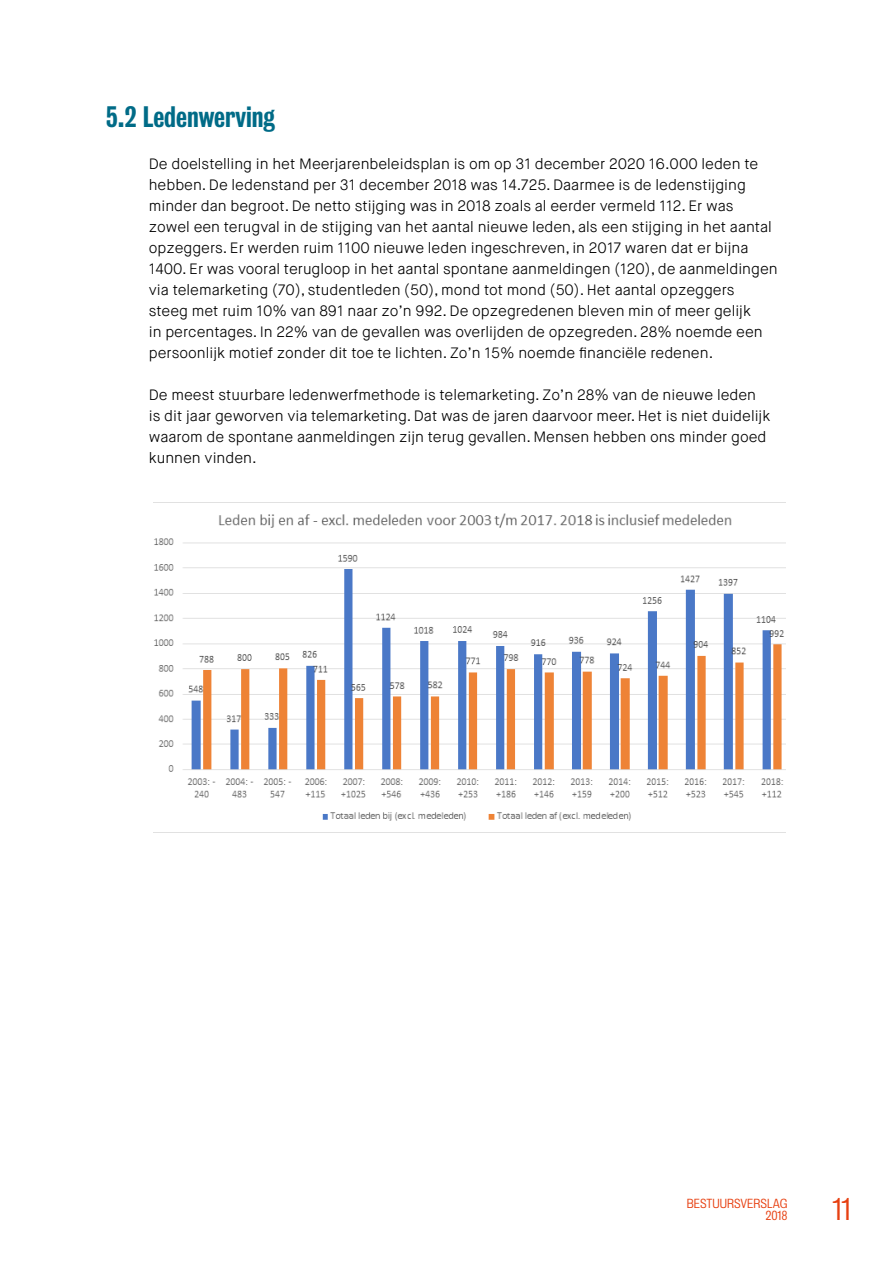
<style>
.page{position:relative;width:893px;height:1263px;background:#fff}
.page>*{position:absolute;margin:0;border:0;box-sizing:border-box;transform-origin:0 0}
.t1{font:28.65px "Bureau Grotesque Five One";color:#e74011}
.t2{font:27px "Bureau Grotesque Three Five";color:#006b87}
.t3{font:300 15px/21px "Maison Neue";color:#000}
.t4{font:12px/12px "Bureau Grotesque Five One";color:#e74011;text-align:right}
</style>
<div class="page">
<img style="left:154px;top:513px;width:632px;height:308px">
<h2 class="t2" style="left:106px;top:101px;width:170px">5.2 Ledenwerving</h2>
<p class="t3" style="left:149px;top:153px;width:630px">De doelstelling in het Meerjarenbeleidsplan is om op 31 december 2020 16.000 leden te hebben. De ledenstand per 31 december 2018 was 14.725. Daarmee is de ledenstijging minder dan begroot. De netto stijging was in 2018 zoals al eerder vermeld 112. Er was zowel een terugval in de stijging van het aantal nieuwe leden, als een stijging in het aantal opzeggers. Er werden ruim 1100 nieuwe leden ingeschreven, in 2017 waren dat er bijna 1400. Er was vooral terugloop in het aantal spontane aanmeldingen (120), de aanmeldingen via telemarketing (70), studentleden (50), mond tot mond (50). Het aantal opzeggers<br>steeg met ruim 10% van 891 naar zo’n 992. De opzegredenen bleven min of meer gelijk<br>in percentages. In 22% van de gevallen was overlijden de opzegreden. 28% noemde een persoonlijk motief zonder dit toe te lichten. Zo’n 15% noemde financiële redenen.</p>
<p class="t3" style="left:149px;top:384px;width:623px">De meest stuurbare ledenwerfmethode is telemarketing. Zo’n 28% van de nieuwe leden is dit jaar geworven via telemarketing. Dat was de jaren daarvoor meer. Het is niet duidelijk waarom de spontane aanmeldingen zijn terug gevallen. Mensen hebben ons minder goed kunnen vinden.</p>
<p class="t4" style="left:687px;top:1198px;width:102px">BESTUURSVERSLAG<br>2018</p>
<h1 class="t1" style="left:832px;top:1194px;width:20px">11</h1>
</div>
